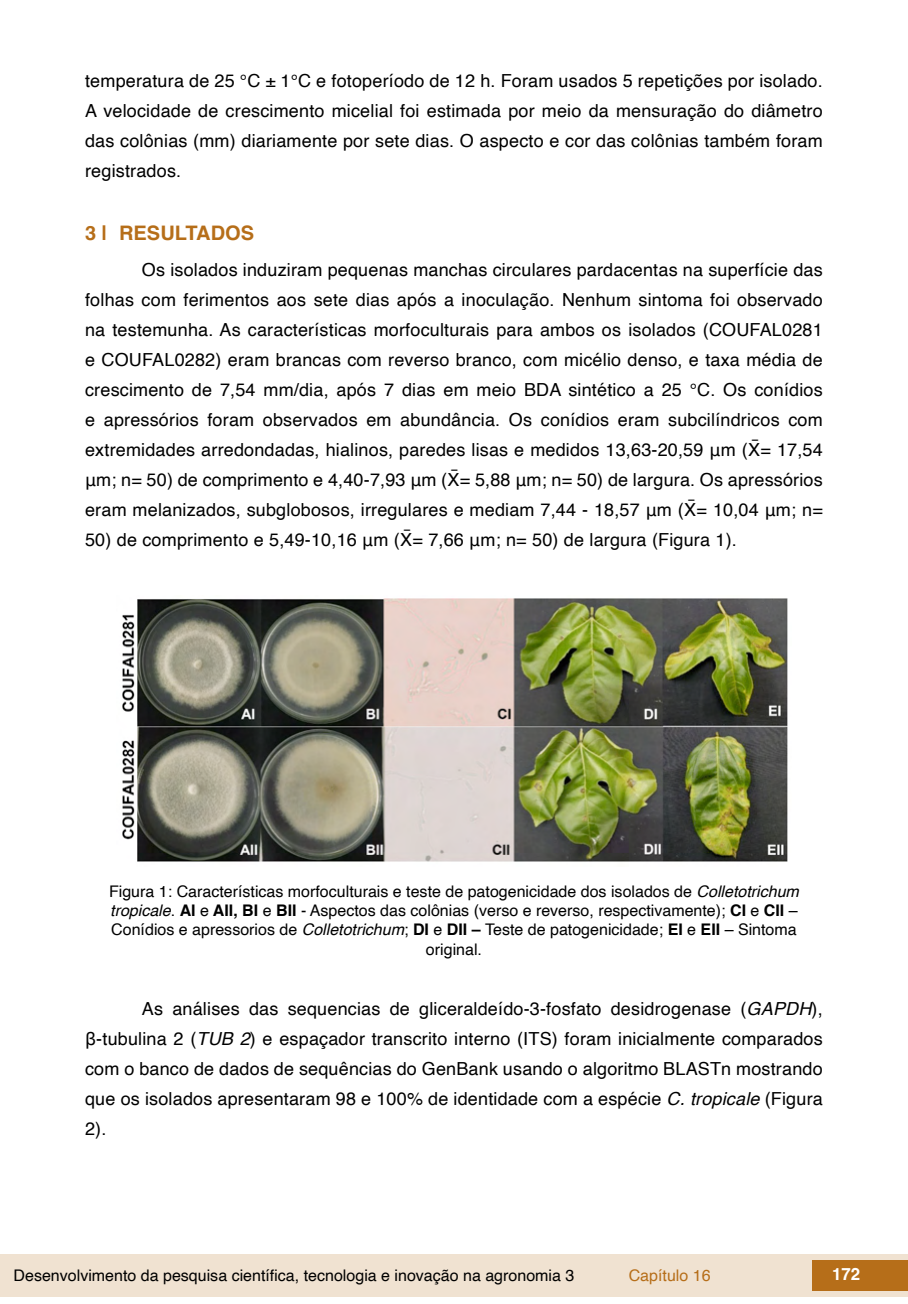
<style>
.page{position:relative;width:908px;height:1304px;background:#fff}
.page>*{position:absolute;margin:0;border:0;box-sizing:border-box;transform-origin:0 0}
.t1{font:700 20px "Helvetica";color:#b66e19}
.t2{font:18px/30px "Helvetica";letter-spacing:.01em;color:#000;text-align:justify}
.t3{font:700 16.8px "Helvetica";color:#fff}
.t4{font:16px/19.2px "Helvetica";color:#000;text-align:center}
.t5{font:16px "Helvetica";color:#b66e19}
.s1{font-style:italic}
.s2{font-weight:700}
</style>
<div class="page">
<div style="left:0;top:1254px;width:906px;height:43px;background:#f0e2d1"></div>
<div style="left:812px;top:1261px;width:95px;height:30px;background:#b66e19"></div>
<img style="left:122px;top:598px;width:666px;height:264px">
<p class="t2" style="left:85px;top:66px;width:738px">temperatura de 25 °C ± 1°C e fotoperíodo de 12 h. Foram usados 5 repetições por isolado.<br>A velocidade de crescimento micelial foi estimada por meio da mensuração do diâmetro das colônias (mm) diariamente por sete dias. O aspecto e cor das colônias também foram registrados.</p>
<p class="t1" style="left:85px;top:221px;width:170px">3 | RESULTADOS</p>
<p class="t2" style="left:85px;top:255px;width:739px;text-indent:57px">Os isolados induziram pequenas manchas circulares pardacentas na superfície das folhas com ferimentos aos sete dias após a inoculação. Nenhum sintoma foi observado na testemunha. As características morfoculturais para ambos os isolados (COUFAL0281 e COUFAL0282) eram brancas com reverso branco, com micélio denso, e taxa média de crescimento de 7,54 mm/dia, após 7 dias em meio BDA sintético a 25 °C. Os conídios e apressórios foram observados em abundância. Os conídios eram subcilíndricos com extremidades arredondadas, hialinos, paredes lisas e medidos 13,63-20,59 μm (X̅= 17,54 μm; n= 50) de comprimento e 4,40-7,93 μm (X̅= 5,88 μm; n= 50) de largura. Os apressórios eram melanizados, subglobosos, irregulares e mediam 7,44 - 18,57 μm (X̅= 10,04 μm; n=</p>
<p class="t2" style="left:85px;top:525px;width:653px">50) de comprimento e 5,49-10,16 μm (X̅= 7,66 μm; n= 50) de largura (Figura 1).</p>
<p class="t4" style="left:109px;top:882px;width:691px">Figura 1: Características morfoculturais e teste de patogenicidade dos isolados de <span class="s1">Colletotrichum tropicale</span>. <span class="s2">AI</span> e <span class="s2">AII, BI</span> e <span class="s2">BII</span> - Aspectos das colônias (verso e reverso, respectivamente); <span class="s2">CI</span> e <span class="s2">CII</span> – Conídios e apressorios de <span class="s1">Colletotrichum</span>; <span class="s2">DI</span> e <span class="s2">DII –</span> Teste de patogenicidade; <span class="s2">EI</span> e <span class="s2">EII</span> – Sintoma original.</p>
<p class="t2" style="left:85px;top:994px;width:738px;text-indent:57px">As análises das sequencias de gliceraldeído-3-fosfato desidrogenase (<span class="s1">GAPDH</span>), β-tubulina 2 (<span class="s1">TUB 2</span>) e espaçador transcrito interno (ITS) foram inicialmente comparados com o banco de dados de sequências do GenBank usando o algoritmo BLASTn mostrando que os isolados apresentaram 98 e 100% de identidade com a espécie <span class="s1">C. tropicale</span> (Figura 2).</p>
<p class="t4" style="left:14px;top:1266px;width:562px">Desenvolvimento da pesquisa científica, tecnologia e inovação na agronomia 3</p>
<p class="t5" style="left:628px;top:1263px;width:83px">Capítulo 16</p>
<p class="t3" style="left:831px;top:1264px;width:30px">172</p>
</div>
